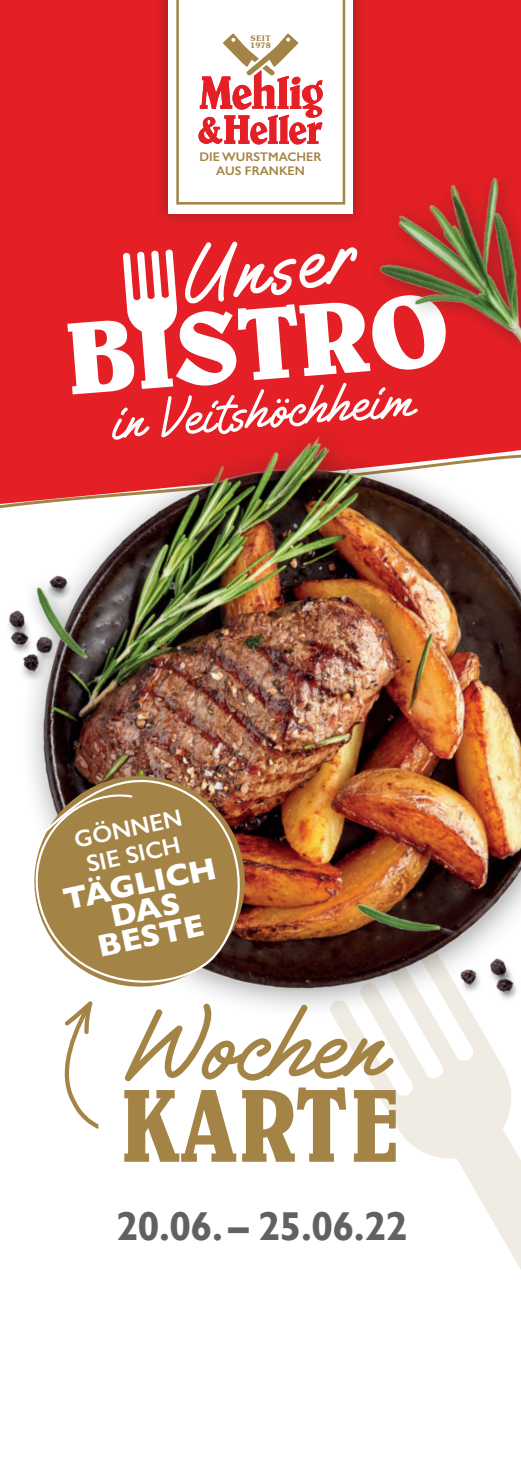
<style>
.page{position:relative;width:521px;height:1474px;background:#fff}
.page>*{position:absolute;margin:0;border:0;box-sizing:border-box;transform-origin:0 0}
.t1{font:condensed 105px "Belwe";color:#a48446}
.t2{font:700 103.77px "Belwe";color:#fff}
.t3{font:95.38px "Gilligan Shutter";color:#a48446}
.t4{font:78.58px "Gilligan Shutter";color:#fff}
.t5{font:49.88px "Gilligan Shutter";color:#fff}
.t6{font:700 40.25px "Gill Sans";letter-spacing:-.02em;color:#616164}
.t7{font:700 31.5px/26.6px "Gill Sans";color:#fff;text-align:center}
.t8{font:600 23.8px/26.6px "Gill Sans";color:#fff}
.t9{font:600 12.6px/14px "Gill Sans";color:#a48446;text-align:center}
.t10{font:600 7.52px "Souvenir";letter-spacing:.05em;color:#a48446}
</style>
<div class="page">
<div style="left:1px;top:0;width:520px;height:396px;background:#e41f25"></div>
<svg style="left:0;top:0;width:1px;height:396px"></svg>
<svg style="left:364px;top:1069px;width:146px;height:83px;fill:#f1ece3"></svg>
<svg style="left:422px;top:1083px;width:99px;height:187px"></svg>
<img style="left:0;top:396px;width:521px;height:673px">
<img style="left:0;top:555px;width:140px;height:137px">
<img style="left:377px;top:914px;width:144px;height:113px">
<img style="left:339px;top:860px;width:129px;height:108px">
<svg style="left:60px;top:999px;width:40px;height:130px"></svg>
<img style="left:23px;top:765px;width:233px;height:232px">
<svg style="left:33px;top:777px;width:209px;height:207px;fill:#a48446"></svg>
<div style="left:154px;top:0;width:213px;height:227px;background:#231f20;opacity:.43"></div>
<div style="left:168px;top:0;width:185px;height:213px;background:#fff"></div>
<svg style="left:176px;top:0;width:169px;height:204px"></svg>
<svg style="left:198px;top:33px;width:125px;height:111px"></svg>
<svg style="left:123px;top:249px;width:55px;height:84px"></svg>
<img style="left:339px;top:125px;width:182px;height:264px">
<p class="t10" style="left:250px;top:34px;width:22px">SEIT</p>
<p class="t10" style="left:250px;top:41px;width:22px">1978</p>
<p class="t9" style="left:199px;top:150px;width:124px">DIE WURSTMACHER<br>AUS FRANKEN</p>
<h3 class="t4" style="left:177px;top:231px;width:178px;rotate:-8deg">Unser</h3>
<h2 class="t2" style="left:62px;top:296px;width:386px;rotate:-4deg">BISTRO</h2>
<h3 class="t5" style="left:111px;top:393px;width:303px;rotate:-5deg">in Veitshöchheim</h3>
<h3 class="t8" style="left:72px;top:826px;width:111px;rotate:-12deg">GÖNNEN<br>SIE SICH</h3>
<h3 class="t7" style="left:61px;top:886px;width:157px;rotate:-12deg">TÄGLICH<br>DAS<br>BESTE</h3>
<h3 class="t3" style="left:128px;top:986px;width:262px">Wochen</h3>
<h1 class="t1" style="left:119px;top:1064px;width:286px">KARTE</h1>
<h3 class="t6" style="left:116px;top:1201px;width:293px">20.06. – 25.06.22</h3>
</div>
